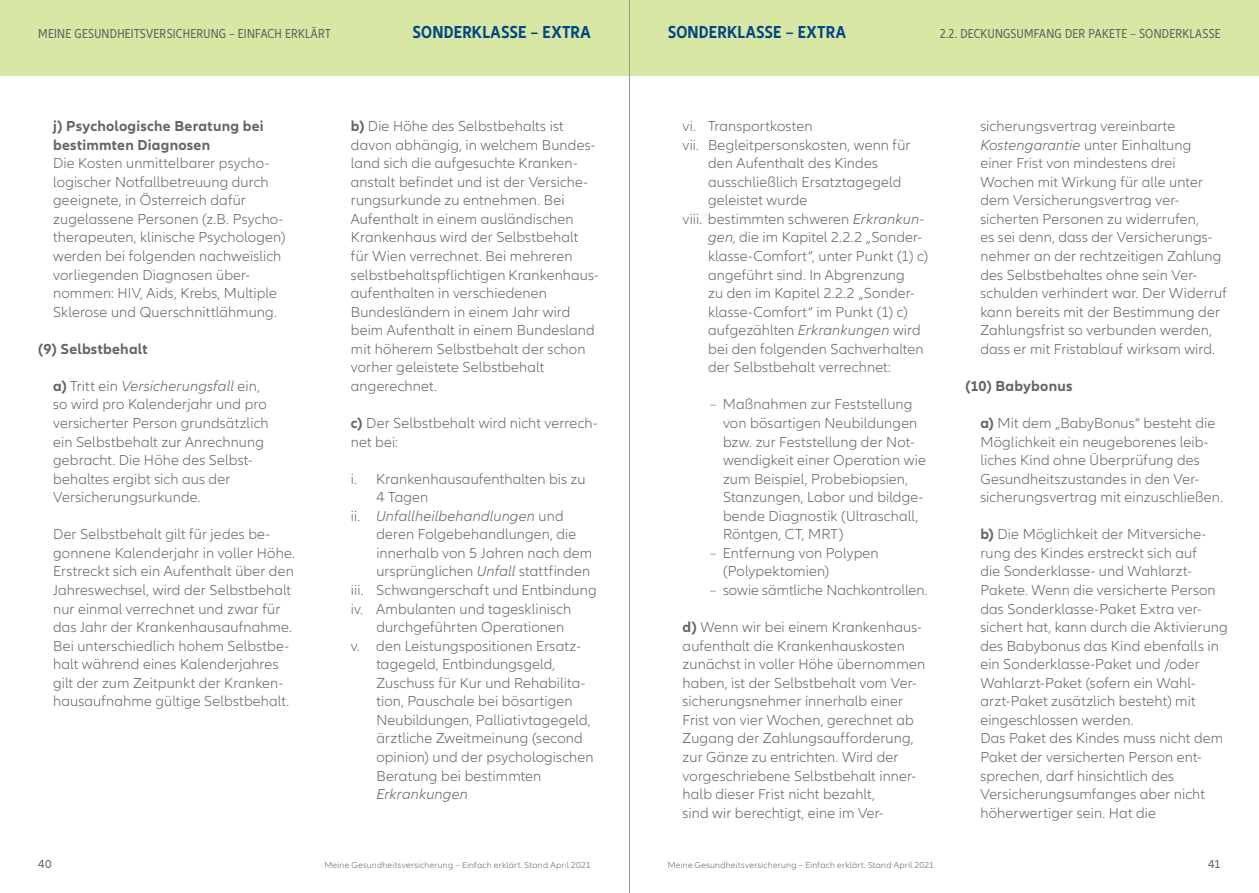
<style>
.page{position:relative;width:1259px;height:893px;background:#fff}
.page>*{position:absolute;margin:0;border:0;box-sizing:border-box;transform-origin:0 0}
.t1{font:700 condensed 18px "Allianz Neo";letter-spacing:.01em;color:#00468b}
.t2{font:300 15px/18.6px "Allianz Neo";letter-spacing:.01em;color:#636466}
.t3{font:700 15px/18.6px "Allianz Neo";letter-spacing:.015em;color:#636466}
.t4{font:italic 300 15px "Allianz Neo";letter-spacing:.01em;color:#636466}
.t5{font:condensed 13.5px "Allianz Neo";letter-spacing:.02em;color:#636466}
.t6{font:12px "Allianz Neo";color:#636466}
.t7{font:300 9px "Allianz Neo";letter-spacing:.025em;color:#636466}
.s1{font-weight:700}
.s2{font-style:italic}
.s3{font-style:normal}
.s4{font-stretch:condensed}
</style>
<div class="page">
<div style="left:0;top:0;width:1259px;height:75px;background:#d9e7a4"></div>
<hr style="left:629px;top:0;width:1px;height:893px;background:#939598">
<p class="t5" style="left:38px;top:26px;width:294px">MEINE GESUNDHEITSVERSICHERUNG – EINFACH ERKLÄRT</p>
<p class="t1" style="left:412px;top:22px;width:180px">SONDERKLASSE – EXTRA</p>
<p class="t1" style="left:668px;top:22px;width:180px">SONDERKLASSE – EXTRA</p>
<p class="t5" style="left:940px;top:26px;width:282px">2.2. DECKUNGSUMFANG DER PAKETE – SONDERKLASSE</p>
<p class="t3" style="left:53px;top:117px;width:212px">j) Psychologische Beratung bei bestimmten Diagnosen</p>
<p class="t2" style="left:53px;top:154px;width:234px">Die Kosten unmittelbarer psycho&shy;logischer Notfallbetreuung durch geeignete, in Österreich dafür zugelassene Personen (z.B. Psycho&shy;therapeuten, klinische Psychologen) werden bei folgenden nachweislich vorliegenden Diagnosen über&shy;nommen: HIV, Aids, Krebs, Multiple Sklerose und Querschnittlähmung.</p>
<p class="t3" style="left:38px;top:340px;width:111px">(9) Selbstbehalt</p>
<p class="t2" style="left:53px;top:377px;width:217px"><span class="s1">a)</span> Tritt ein <span class="s2">Versicherungsfall</span> ein, so wird pro Kalenderjahr und pro versicherter Person grundsätzlich ein Selbstbehalt zur Anrechnung gebracht. Die Höhe des Selbst&shy;behaltes ergibt sich aus der<br>Versicherungsurkunde.</p>
<p class="t2" style="left:53px;top:525px;width:243px">Der Selbstbehalt gilt für jedes be&shy;gonnene Kalenderjahr in voller Höhe.<br>Erstreckt sich ein Aufenthalt über den Jahreswechsel, wird der Selbstbehalt nur einmal verrechnet und zwar für das Jahr der Krankenhausaufnahme.<br>Bei unterschiedlich hohem Selbstbe&shy;halt während eines Kalenderjahres gilt der zum Zeitpunkt der Kranken&shy;hausaufnahme gültige Selbstbehalt.</p>
<p class="t2" style="left:351px;top:117px;width:249px"><span class="s1">b)</span> Die Höhe des Selbstbehalts ist davon abhängig, in welchem Bundes&shy;land sich die aufgesuchte Kranken&shy;anstalt befindet und ist der Versiche&shy;rungsurkunde zu entnehmen. Bei Aufenthalt in einem ausländischen Krankenhaus wird der Selbstbehalt für Wien verrechnet. Bei mehreren selbstbehaltspflichtigen Krankenhaus&shy;aufenthalten in verschiedenen Bundesländern in einem Jahr wird beim Aufenthalt in einem Bundesland mit höherem Selbstbehalt der schon vorher geleistete Selbstbehalt angerechnet.</p>
<p class="t2" style="left:351px;top:414px;width:248px"><span class="s1">c)</span> Der Selbstbehalt wird nicht verrech&shy;net bei:</p>
<p class="t2" style="left:351px;top:470px;width:236px">i. Krankenhausaufenthalten bis zu</p>
<p class="t2" style="left:376px;top:488px;width:53px">4 Tagen</p>
<p class="t4" style="left:351px;top:507px;width:214px"><span class="s3">ii.</span> Unfallheilbehandlungen <span class="s3">und</span></p>
<p class="t2" style="left:376px;top:525px;width:201px">deren Folgebehandlungen, die</p>
<p class="t2" style="left:376px;top:544px;width:217px">innerhalb von 5 Jahren nach dem</p>
<p class="t2" style="left:376px;top:563px;width:215px">ursprünglichen <span class="s2">Unfall</span> stattfinden</p>
<p class="t2" style="left:351px;top:581px;width:247px">iii. Schwangerschaft und Entbindung</p>
<p class="t2" style="left:351px;top:600px;width:222px">iv. Ambulanten und tagesklinisch</p>
<p class="t2" style="left:376px;top:618px;width:189px">durchgeführten Operationen</p>
<p class="t2" style="left:351px;top:637px;width:231px">v. den Leistungspositionen Ersatz-</p>
<p class="t2" style="left:376px;top:655px;width:180px">tagegeld, Entbindungsgeld,</p>
<p class="t2" style="left:376px;top:674px;width:210px">Zuschuss für Kur und Rehabilita-</p>
<p class="t2" style="left:376px;top:692px;width:198px">tion, Pauschale bei bösartigen</p>
<p class="t2" style="left:376px;top:711px;width:216px">Neubildungen, Palliativtagegeld,</p>
<p class="t2" style="left:376px;top:730px;width:208px">ärztliche Zweitmeinung (second</p>
<p class="t2" style="left:376px;top:748px;width:219px">opinion) und der psychologischen</p>
<p class="t2" style="left:376px;top:767px;width:166px">Beratung bei bestimmten</p>
<p class="t4" style="left:376px;top:786px;width:93px">Erkrankungen</p>
<p class="t2" style="left:682px;top:117px;width:131px">vi. Transportkosten</p>
<p class="t2" style="left:682px;top:136px;width:229px">vii. Begleitpersonskosten, wenn für</p>
<p class="t2" style="left:708px;top:154px;width:171px">den Aufenthalt des Kindes</p>
<p class="t2" style="left:708px;top:173px;width:195px">ausschließlich Ersatztagegeld</p>
<p class="t2" style="left:708px;top:191px;width:101px">geleistet wurde</p>
<p class="t2" style="left:682px;top:210px;width:243px">viii. bestimmten schweren <span class="s2">Erkrankun-</span></p>
<p class="t2" style="left:708px;top:229px;width:215px"><span class="s2">gen</span>, die im Kapitel 2.2.2 „Sonder-</p>
<p class="t2" style="left:708px;top:247px;width:221px">klasse-Comfort“, unter Punkt (1) c)</p>
<p class="t2" style="left:708px;top:266px;width:198px">angeführt sind. In Abgrenzung</p>
<p class="t2" style="left:708px;top:284px;width:208px">zu den im Kapitel 2.2.2 „Sonder-</p>
<p class="t2" style="left:708px;top:303px;width:201px">klasse-Comfort“ im Punkt (1) c)</p>
<p class="t2" style="left:708px;top:321px;width:214px">aufgezählten <span class="s2">Erkrankungen</span> wird</p>
<p class="t2" style="left:708px;top:340px;width:217px">bei den folgenden Sachverhalten</p>
<p class="t2" style="left:708px;top:358px;width:184px">der Selbstbehalt verrechnet:</p>
<p class="t2" style="left:723px;top:396px;width:204px;text-indent:-13px"><span class="s4">–</span> Maßnahmen zur Feststellung von bösartigen Neubildungen bzw. zur Feststellung der Not&shy;wendigkeit einer Operation wie zum Beispiel, Probebiopsien,<br>Stanzungen, Labor und bildge&shy;bende Diagnostik (Ultraschall,<br>Röntgen, CT, MRT)</p>
<p class="t2" style="left:723px;top:544px;width:157px;text-indent:-13px"><span class="s4">–</span> Entfernung von Polypen (Polypektomien)</p>
<p class="t2" style="left:710px;top:581px;width:219px"><span class="s4">–</span> sowie sämtliche Nachkontrollen.</p>
<p class="t2" style="left:682px;top:618px;width:244px"><span class="s1">d)</span> Wenn wir bei einem Krankenhaus&shy;aufenthalt die Krankenhauskosten zunächst in voller Höhe übernommen haben, ist der Selbstbehalt vom Ver&shy;sicherungsnehmer innerhalb einer Frist von vier Wochen, gerechnet ab Zugang der Zahlungsaufforderung, zur Gänze zu entrichten. Wird der vorgeschriebene Selbstbehalt inner&shy;halb dieser Frist nicht bezahlt,<br>sind wir berechtigt, eine im Ver-</p>
<p class="t2" style="left:980px;top:117px;width:248px">sicherungsvertrag vereinbarte <span class="s2">Kostengarantie</span> unter Einhaltung einer Frist von mindestens drei Wochen mit Wirkung für alle unter dem Versicherungsvertrag ver&shy;sicherten Personen zu widerrufen,<br>es sei denn, dass der Versicherungs&shy;nehmer an der rechtzeitigen Zahlung des Selbstbehaltes ohne sein Ver&shy;schulden verhindert war. Der Widerruf kann bereits mit der Bestimmung der Zahlungsfrist so verbunden werden, dass er mit Fristablauf wirksam wird.</p>
<p class="t3" style="left:965px;top:377px;width:109px">(10) Babybonus</p>
<p class="t2" style="left:980px;top:414px;width:244px"><span class="s1">a)</span> Mit dem „BabyBonus“ besteht die Möglichkeit ein neugeborenes leib&shy;liches Kind ohne Überprüfung des Gesundheitszustandes in den Ver&shy;sicherungsvertrag mit einzuschließen.</p>
<p class="t2" style="left:980px;top:525px;width:249px"><span class="s1">b)</span> Die Möglichkeit der Mitversiche&shy;rung des Kindes erstreckt sich auf<br>die Sonderklasse- und Wahlarzt-Pakete. Wenn die versicherte Person das Sonderklasse-Paket Extra ver&shy;sichert hat, kann durch die Aktivierung des Babybonus das Kind ebenfalls in ein Sonderklasse-Paket und /oder Wahlarzt-Paket (sofern ein Wahl&shy;arzt-Paket zusätzlich besteht) mit eingeschlossen werden.<br>Das Paket des Kindes muss nicht dem Paket der versicherten Person ent&shy;sprechen, darf hinsichtlich des Versicherungsumfanges aber nicht höherwertiger sein. Hat die</p>
<p class="t6" style="left:38px;top:857px;width:15px">40</p>
<p class="t6" style="left:1208px;top:857px;width:14px">41</p>
<p class="t7" style="left:324px;top:859px;width:268px">Meine Gesundheitsversicherung – Einfach erklärt. Stand April 2021</p>
<p class="t7" style="left:668px;top:859px;width:268px">Meine Gesundheitsversicherung – Einfach erklärt. Stand April 2021</p>
</div>
